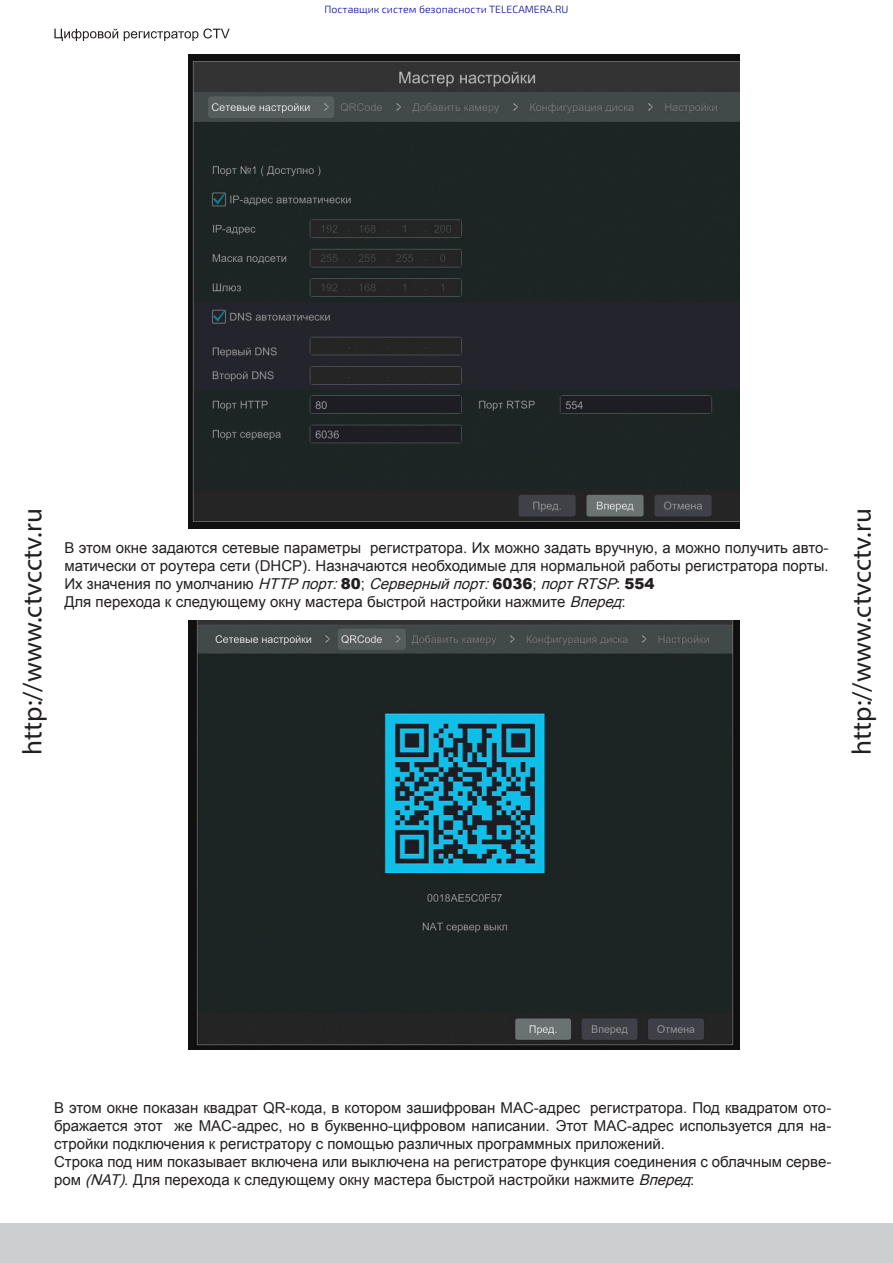
<style>
.page{position:relative;width:893px;height:1263px;background:#fff}
.page>*{position:absolute;margin:0;border:0;box-sizing:border-box;transform-origin:0 0}
.t1{font:27px "Myriad Pro";letter-spacing:.005em;color:#231f20}
.t2{font:15px/18px "Arial";color:#231f20;text-align:justify}
.t3{font:300 10.5px "Exo 2.0";color:#0000a0}
.s1{font-style:italic}
.s2{font-weight:900}
</style>
<div class="page">
<img style="left:189px;top:54px;width:551px;height:475px">
<svg style="left:54px;top:28px;width:176px;height:13px"></svg>
<div style="left:0;top:1224px;width:893px;height:39px;background:#cdced0"></div>
<img style="left:189px;top:621px;width:551px;height:429px">
<p class="t3" style="left:325px;top:5px;width:245px">Поставщик систем безопасности TELECAMERA.RU</p>
<p class="t1" style="left:16px;top:754px;width:248px;rotate:-90deg">http://www.ctvcctv.ru</p>
<p class="t1" style="left:845px;top:754px;width:248px;rotate:-90deg">http://www.ctvcctv.ru</p>
<p class="t2" style="left:64px;top:539px;width:766px">В этом окне задаются сетевые параметры регистратора. Их можно задать вручную, а можно получить авто&shy;матически от роутера сети (DHCP). Назначаются необходимые для нормальной работы регистратора порты.<br>Их значения по умолчанию <span class="s1">HTTPпорт:</span><span class="s2">80</span>; <span class="s1">Серверныйпорт:</span><span class="s2">6036</span>; <span class="s1">портRTSP</span>: <span class="s2">554</span></p>
<p class="t2" style="left:64px;top:593px;width:564px">Для перехода к следующему окну мастера быстрой настройки нажмите <span class="s1">Вперед</span>:</p>
<p class="t2" style="left:54px;top:1099px;width:779px">В этом окне показан квадрат QR-кода, в котором зашифрован MAC-адрес регистратора. Под квадратом ото&shy;бражается этот же MAC-адрес, но в буквенно-цифровом написании. Этот MAC-адрес используется для на&shy;стройки подключения к регистратору с помощью различных программных приложений.</p>
<p class="t2" style="left:54px;top:1153px;width:779px">Строка под ним показывает включена или выключена на регистраторе функция соединения с облачным серве&shy;ром <span class="s1">(NAT)</span>. Для перехода к следующему окну мастера быстрой настройки нажмите <span class="s1">Вперед</span>:</p>
</div>
